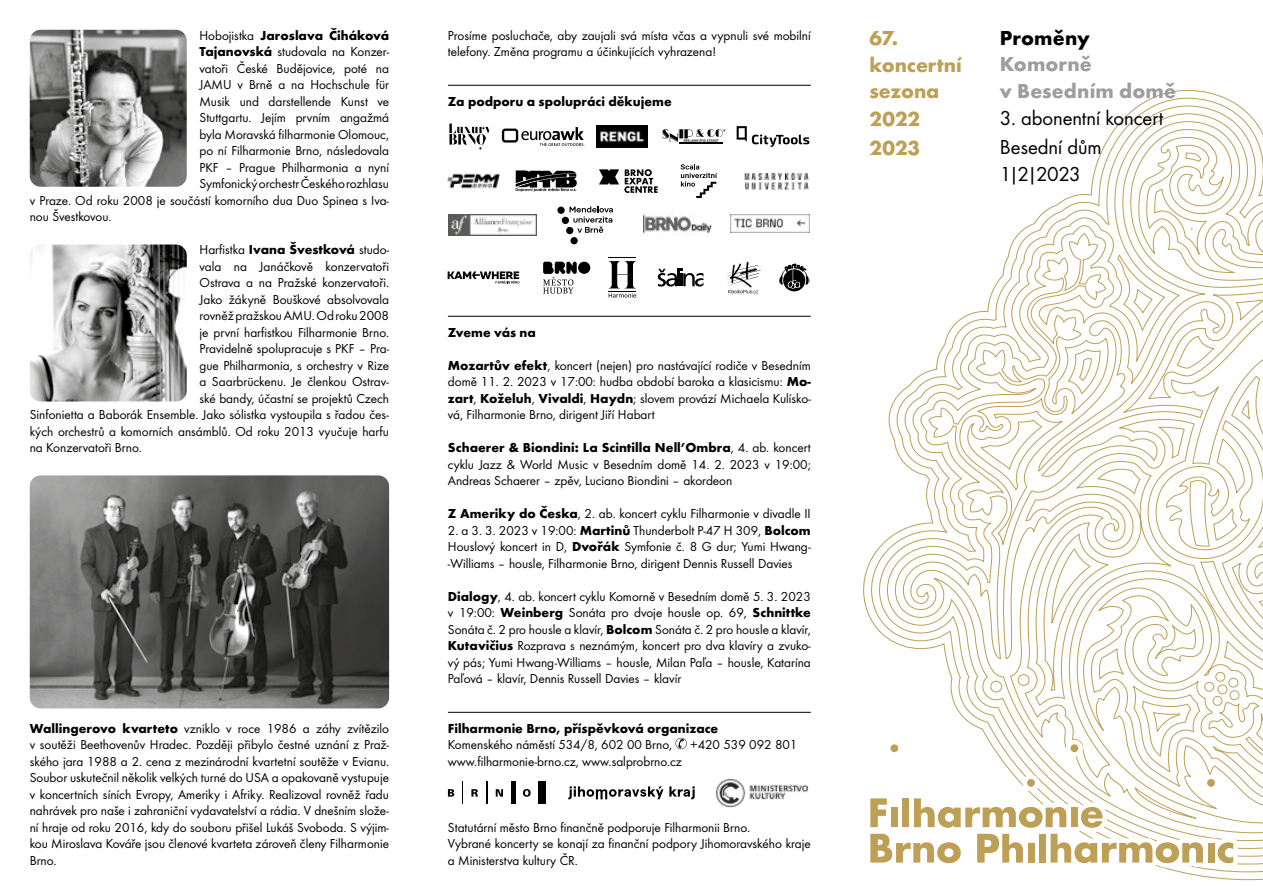
<style>
.page{position:relative;width:1263px;height:893px;background:#fff}
.page>*{position:absolute;margin:0;border:0;box-sizing:border-box;transform-origin:0 0}
.t1{font:21px/27.8px "Futura Boo";letter-spacing:-.005em;color:#000}
.t2{font:700 21px/26.2px "Futura";letter-spacing:-.005em;color:#be9f56}
.t3{font:700 21px/26.2px "Futura";letter-spacing:.005em;color:#9d9d9c}
.t4{font:700 21px "Futura";letter-spacing:.005em;color:#000}
.t5{font:13.5px/16.5px "Futura Boo";color:#000;text-align:justify}
.t6{font:700 13.5px "Futura";color:#000}
.s1{font-family:"Futura Boo";font-weight:400}
.s2{font-family:"Futura";font-weight:700}
</style>
<div class="page">
<svg style="left:863px;top:90px;width:400px;height:790px"></svg>
<div style="left:886px;top:740px;width:17px;height:17px;border:9px solid #fff;border-radius:50%"></div>
<div style="left:1066px;top:740px;width:17px;height:17px;border:9px solid #fff;border-radius:50%"></div>
<div style="left:1022px;top:774px;width:17px;height:17px;border:9px solid #fff;border-radius:50%"></div>
<div style="left:1202px;top:774px;width:17px;height:17px;border:9px solid #fff;border-radius:50%"></div>
<div style="left:890px;top:744px;width:8px;height:8px;background:#be9f56;border-radius:50%"></div>
<div style="left:1070px;top:744px;width:8px;height:8px;background:#be9f56;border-radius:50%"></div>
<div style="left:1027px;top:779px;width:8px;height:8px;background:#be9f56;border-radius:50%"></div>
<div style="left:1207px;top:779px;width:8px;height:8px;background:#be9f56;border-radius:50%"></div>
<svg style="left:863px;top:789px;width:379px;height:83px"></svg>
<hr style="left:448px;top:85px;width:363px;height:1px;background:#000">
<hr style="left:448px;top:316px;width:363px;height:1px;background:#000">
<hr style="left:448px;top:712px;width:363px;height:1px;background:#000">
<svg style="left:675px;top:738px;width:12px;height:11px"></svg>
<svg style="left:516px;top:170px;width:61px;height:22px"></svg>
<svg style="left:681px;top:164px;width:36px;height:34px"></svg>
<svg style="left:448px;top:271px;width:71px;height:13px"></svg>
<svg style="left:779px;top:263px;width:30px;height:28px"></svg>
<img style="left:730px;top:215px;width:79px;height:18px">
<hr style="left:679px;top:142px;width:44px;height:1px;background:#000">
<hr style="left:679px;top:143px;width:44px;height:1px;background:#000">
<svg style="left:662px;top:129px;width:64px;height:13px"></svg>
<img style="left:448px;top:173px;width:51px;height:16px">
<svg style="left:449px;top:124px;width:42px;height:25px"></svg>
<svg style="left:727px;top:262px;width:34px;height:31px"></svg>
<svg style="left:502px;top:127px;width:82px;height:19px"></svg>
<svg style="left:599px;top:169px;width:59px;height:24px"></svg>
<img style="left:643px;top:213px;width:69px;height:23px">
<svg style="left:658px;top:269px;width:45px;height:18px"></svg>
<div style="left:566px;top:227px;width:7px;height:7px;background:#000;border-radius:50%"></div>
<div style="left:570px;top:237px;width:8px;height:7px;background:#000;border-radius:50%"></div>
<div style="left:557px;top:207px;width:8px;height:7px;background:#000;border-radius:50%"></div>
<div style="left:562px;top:217px;width:7px;height:7px;background:#000;border-radius:50%"></div>
<svg style="left:569px;top:206px;width:44px;height:27px"></svg>
<img style="left:744px;top:173px;width:65px;height:17px">
<img style="left:449px;top:215px;width:88px;height:21px">
<svg style="left:737px;top:126px;width:72px;height:21px"></svg>
<svg style="left:609px;top:261px;width:27px;height:37px"></svg>
<div style="left:578px;top:262px;width:12px;height:12px;background:#000;border-radius:50%"></div>
<svg style="left:543px;top:262px;width:34px;height:32px"></svg>
<img style="left:597px;top:125px;width:51px;height:23px">
<svg style="left:462px;top:781px;width:1px;height:23px"></svg>
<hr style="left:486px;top:781px;width:2px;height:23px;background:#000">
<hr style="left:511px;top:781px;width:4px;height:23px;background:#000">
<div style="left:538px;top:781px;width:8px;height:23px;background:#000"></div>
<svg style="left:523px;top:789px;width:8px;height:8px"></svg>
<svg style="left:496px;top:789px;width:7px;height:8px"></svg>
<svg style="left:471px;top:789px;width:7px;height:8px"></svg>
<svg style="left:448px;top:789px;width:6px;height:8px"></svg>
<img style="left:716px;top:779px;width:93px;height:29px">
<svg style="left:568px;top:786px;width:95px;height:13px"></svg>
<svg style="left:669px;top:786px;width:26px;height:13px"></svg>
<img style="left:30px;top:30px;width:157px;height:157px">
<img style="left:30px;top:475px;width:359px;height:233px">
<img style="left:30px;top:244px;width:157px;height:157px">
<p class="t6" style="left:199px;top:26px;width:191px"><span class="s1">Hobojistka</span> Jaroslava Čiháková</p>
<p class="t5" style="left:199px;top:43px;width:191px"><span class="s2">Tajanovská</span> studovala na Konzer-</p>
<p class="t5" style="left:199px;top:59px;width:191px">vatoři České Budějovice, poté na</p>
<p class="t5" style="left:199px;top:76px;width:191px">JAMU v Brně a na Hochschule für</p>
<p class="t5" style="left:199px;top:92px;width:191px">Musik und darstellende Kunst ve</p>
<p class="t5" style="left:199px;top:109px;width:191px">Stuttgartu. Jejím prvním angažmá</p>
<p class="t5" style="left:199px;top:125px;width:191px">byla Moravská filharmonie Olomouc,</p>
<p class="t5" style="left:199px;top:142px;width:191px">po ní Filharmonie Brno, následovala</p>
<p class="t5" style="left:199px;top:158px;width:191px">PKF – Prague Philharmonia a nyní</p>
<p class="t5" style="left:199px;top:175px;width:191px">Symfonický orchestr Českého rozhlasu</p>
<p class="t5" style="left:30px;top:191px;width:361px">v Praze. Od roku 2008 je součástí komorního dua Duo Spinea s Iva-</p>
<p class="t5" style="left:30px;top:208px;width:83px">nou Švestkovou.</p>
<p class="t5" style="left:199px;top:241px;width:191px">Harfistka <span class="s2">Ivana Švestková</span> studo-</p>
<p class="t5" style="left:199px;top:257px;width:191px">vala na Janáčkově konzervatoři</p>
<p class="t5" style="left:199px;top:274px;width:191px">Ostrava a na Pražské konzervatoři.</p>
<p class="t5" style="left:199px;top:290px;width:191px">Jako žákyně Bouškové absolvovala</p>
<p class="t5" style="left:199px;top:307px;width:191px">rovněž pražskou AMU. Od roku 2008</p>
<p class="t5" style="left:199px;top:323px;width:191px">je první harfistkou Filharmonie Brno.</p>
<p class="t5" style="left:199px;top:340px;width:191px">Pravidelně spolupracuje s PKF – Pra-</p>
<p class="t5" style="left:199px;top:356px;width:191px">gue Philharmonia, s orchestry v Rize</p>
<p class="t5" style="left:199px;top:373px;width:191px">a Saarbrückenu. Je členkou Ostrav-</p>
<p class="t5" style="left:199px;top:389px;width:191px">ské bandy, účastní se projektů Czech</p>
<p class="t5" style="left:30px;top:406px;width:361px">Sinfonietta a Baborák Ensemble. Jako sólistka vystoupila s řadou čes-</p>
<p class="t5" style="left:30px;top:422px;width:361px">kých orchestrů a komorních ansámblů. Od roku 2013 vyučuje harfu</p>
<p class="t5" style="left:30px;top:439px;width:114px">na Konzervatoři Brno.</p>
<p class="t5" style="left:30px;top:719px;width:361px"><span class="s2">Wallingerovo kvarteto</span> vzniklo v roce 1986 a záhy zvítězilo v soutěži Beethovenův Hradec. Později přibylo čestné uznání z Praž&shy;ského jara 1988 a 2. cena z mezinárodní kvartetní soutěže v Evianu.<br>Soubor uskutečnil několik velkých turné do USA a opakovaně vystupuje v koncertních síních Evropy, Ameriky i Afriky. Realizoval rovněž řadu nahrávek pro naše i zahraniční vydavatelství a rádia. V dnešním slože&shy;ní hraje od roku 2016, kdy do souboru přišel Lukáš Svoboda. S výjim&shy;kou Miroslava Kováře jsou členové kvarteta zároveň členy Filharmonie Brno.</p>
<p class="t5" style="left:448px;top:26px;width:364px">Prosíme posluchače, aby zaujali svá místa včas a vypnuli své mobilní telefony. Změna programu a účinkujících vyhrazena!</p>
<p class="t6" style="left:448px;top:92px;width:225px">Za podporu a spolupráci děkujeme</p>
<p class="t6" style="left:448px;top:323px;width:89px">Zveme vás na</p>
<p class="t5" style="left:448px;top:356px;width:364px"><span class="s2">Mozartův efekt</span>, koncert (nejen) pro nastávající rodiče v Besedním domě 11. 2. 2023 v 17:00: hudba období baroka a klasicismu: <span class="s2">Mo&shy;zart</span>, <span class="s2">Koželuh</span>, <span class="s2">Vivaldi</span>, <span class="s2">Haydn</span>; slovem provází Michaela Kulísko&shy;vá, Filharmonie Brno, dirigent Jiří Habart</p>
<p class="t6" style="left:448px;top:438px;width:364px">Schaerer &amp; Biondini: La Scintilla Nell’Ombra<span class="s1">, 4. ab. koncert</span></p>
<p class="t5" style="left:448px;top:455px;width:364px">cyklu Jazz &amp; World Music v Besedním domě 14. 2. 2023 v 19:00;<br>Andreas Schaerer – zpěv, Luciano Biondini – akordeon</p>
<p class="t5" style="left:448px;top:505px;width:364px"><span class="s2">Z Ameriky do Česka</span>, 2. ab. koncert cyklu Filharmonie v divadle II</p>
<p class="t5" style="left:448px;top:521px;width:364px">2. a 3. 3. 2023 v 19:00: <span class="s2">Martinů</span> Thunderbolt P-47 H 309, <span class="s2">Bolcom </span>Houslový koncert in D, <span class="s2">Dvořák</span> Symfonie č. 8 G dur; Yumi Hwang--Williams – housle, Filharmonie Brno, dirigent Dennis Russell Davies</p>
<p class="t5" style="left:448px;top:587px;width:364px"><span class="s2">Dialogy</span>, 4. ab. koncert cyklu Komorně v Besedním domě 5. 3. 2023 v 19:00: <span class="s2">Weinberg</span> Sonáta pro dvoje housle op. 69, <span class="s2">Schnittke </span>Sonáta č. 2 pro housle a klavír, <span class="s2">Bolcom</span> Sonáta č. 2 pro housle a klavír, <span class="s2">Kutavičius</span> Rozprava s neznámým, koncert pro dva klavíry a zvuko&shy;vý pás; Yumi Hwang-Williams – housle, Milan Paľa – housle, Katarína Paľová – klavír, Dennis Russell Davies – klavír</p>
<p class="t6" style="left:448px;top:718px;width:272px">Filharmonie Brno, příspěvková organizace</p>
<p class="t5" style="left:448px;top:736px;width:226px">Komenského náměstí 534/8, 602 00 Brno,</p>
<p class="t5" style="left:690px;top:736px;width:109px">+420 539 092 801</p>
<p class="t5" style="left:448px;top:752px;width:236px">www.filharmonie-brno.cz, www.salprobrno.cz</p>
<p class="t5" style="left:448px;top:818px;width:364px;text-align:left">Statutární město Brno finančně podporuje Filharmonii Brno.<br>Vybrané koncerty se konají za finanční podpory Jihomoravského kraje a Ministerstva kultury ČR.</p>
<h1 class="t2" style="left:870px;top:24px;width:94px">67. koncertní sezona</h1>
<h1 class="t2" style="left:870px;top:104px;width:52px;line-height:28.5px">2022<br>2023</h1>
<h1 class="t4" style="left:1000px;top:23px;width:91px">Proměny</h1>
<h1 class="t3" style="left:1000px;top:50px;width:178px">Komorně<br>v Besedním domě</h1>
<h1 class="t1" style="left:1000px;top:103px;width:165px">3. abonentní koncert<br>Besední dům<br>1|2|2023</h1>
</div>
